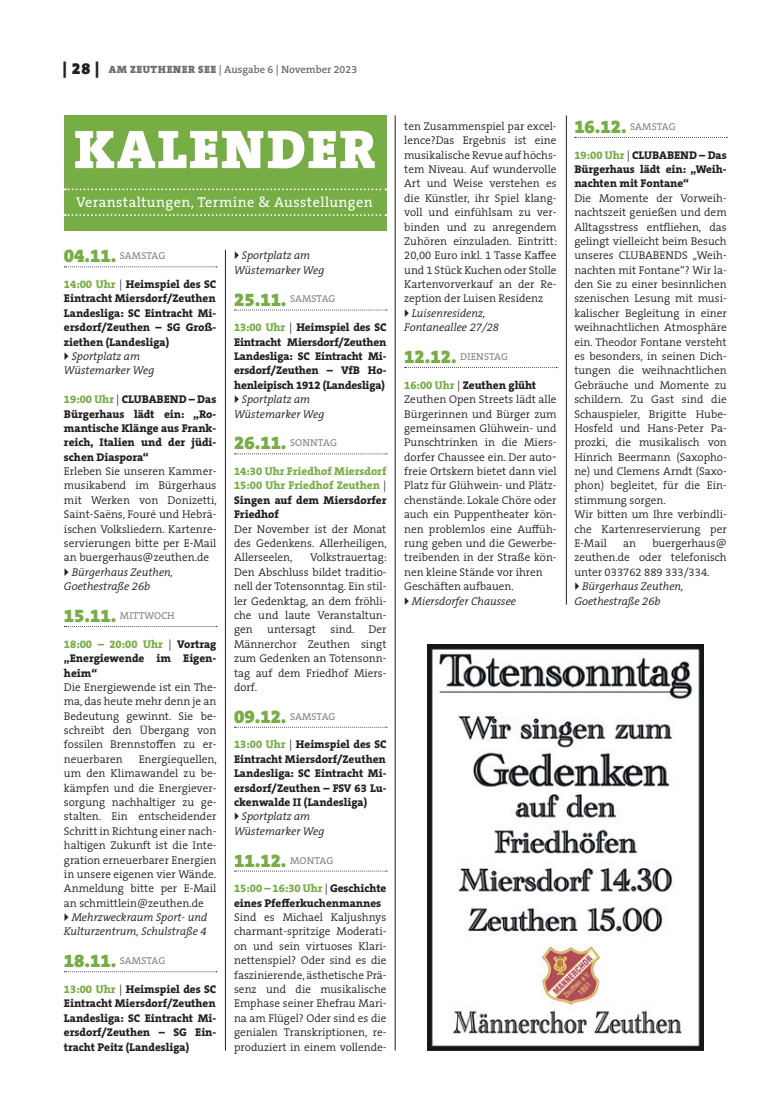
<style>
.page{position:relative;width:762px;height:1117px;background:#fff}
.page>*{position:absolute;margin:0;border:0;box-sizing:border-box;transform-origin:0 0}
.t1{font:900 55px "The Serif B W9";letter-spacing:.035em;color:#fff}
.VA-Datum{font:900 18.75px "The Serif B W9";color:#77ad45}
.t2{font:14.38px "The Serif B W5 Plain";letter-spacing:.03em;color:#fff}
.VA-Daten{font:300 11.25px/14.4px "The Serif B W4";color:#231f20;text-align:justify}
.VA-Daten-2{font:800 11.25px/14.4px "The Serif B W8";color:#231f20;text-align:justify}
.VA-Daten-3{font:italic 300 11.25px/14.4px "The Serif B W4";color:#231f20;text-align:right}
.VA-Daten-4{font:800 11.25px "The Serif B W8";color:#77ad45}
.t3{font:600 10.62px "The Serif B W6";color:#6c6d70}
.VA-Datum-2{font:10px "The Serif B W5 Plain";color:#808285}
.s1{font-family:"The Serif B W9";font-weight:900;font-size:16.25px;color:#231f20}
.s2{font-family:"The Serif B W9";font-weight:900}
.s3{font-family:"The Serif B W9";font-weight:900;font-size:18.75px;color:#77ad45}
.s4{color:#77ad45}
.s5{font-family:"The Serif B W4";font-weight:300}
</style>
<div class="page">
<svg style="left:64px;top:266px;width:153px;height:1px"></svg>
<svg style="left:64px;top:626px;width:153px;height:1px"></svg>
<svg style="left:64px;top:971px;width:153px;height:1px"></svg>
<svg style="left:235px;top:309px;width:152px;height:1px"></svg>
<svg style="left:235px;top:453px;width:152px;height:1px"></svg>
<svg style="left:235px;top:726px;width:152px;height:1px"></svg>
<svg style="left:235px;top:870px;width:152px;height:1px"></svg>
<svg style="left:405px;top:367px;width:152px;height:1px"></svg>
<svg style="left:575px;top:137px;width:152px;height:1px"></svg>
<div style="left:64px;top:115px;width:322px;height:115px;background:#77ad45"></div>
<svg style="left:65px;top:188px;width:321px;height:2px"></svg>
<svg style="left:65px;top:214px;width:321px;height:2px"></svg>
<hr style="left:395px;top:115px;width:1px;height:935px;background:#231f20">
<hr style="left:225px;top:250px;width:1px;height:800px;background:#231f20">
<hr style="left:566px;top:115px;width:1px;height:489px;background:#231f20">
<img style="left:427px;top:644px;width:276px;height:406px">
<p class="t3" style="left:63px;top:63px;width:296px"><span class="s1">| 28 |</span> <span class="s2">AM ZEUTHENER SEE</span> | Ausgabe 6 | November 2023</p>
<p class="t1" style="left:74px;top:112px;width:303px">KALENDER</p>
<p class="t2" style="left:76px;top:192px;width:298px">Veranstaltungen, Termine &amp; Ausstellungen</p>
<p class="VA-Datum-2" style="left:64px;top:249px;width:103px"><span class="s3">04.11.</span> SAMSTAG</p>
<p class="VA-Daten-2" style="left:64px;top:277px;width:154px"><span class="s4">14:00 Uhr</span> <span class="s5">|</span> Heimspiel des SC<br>Eintracht Miersdorf/Zeuthen</p>
<p class="VA-Daten-2" style="left:64px;top:306px;width:154px">Landesliga: SC Eintracht Mi&shy;ersdorf/Zeuthen – SG Groß&shy;ziethen (Landesliga)</p>
<p class="VA-Daten-3" style="left:72px;top:349px;width:70px">Sportplatz am</p>
<p class="VA-Daten-3" style="left:64px;top:363px;width:92px">Wüstemarker Weg</p>
<p class="VA-Daten-2" style="left:64px;top:392px;width:154px"><span class="s4">19:00 Uhr</span> <span class="s5">|</span> CLUBABEND – Das Bürgerhaus lädt ein: „Ro&shy;mantische Klänge aus Frank&shy;reich, Italien und der jüdi&shy;schen Diaspora“</p>
<p class="VA-Daten" style="left:64px;top:464px;width:154px">Erleben Sie unseren Kammer&shy;musikabend im Bürgerhaus mit Werken von Donizetti, Saint-Saëns, Fouré und Hebrä&shy;ischen Volksliedern. Kartenre&shy;servierungen bitte per E-Mail an buergerhaus@zeuthen.de</p>
<p class="VA-Daten-3" style="left:72px;top:564px;width:103px">Bürgerhaus Zeuthen,</p>
<p class="VA-Daten-3" style="left:64px;top:579px;width:88px">Goethestraße 26b</p>
<p class="VA-Datum-2" style="left:64px;top:609px;width:112px"><span class="s3">15.11.</span> MITTWOCH</p>
<p class="VA-Daten-2" style="left:64px;top:636px;width:154px"><span class="s4">18:00 – 20:00 Uhr</span> <span class="s5">|</span> Vortrag „Energiewende im Eigen&shy;heim“</p>
<p class="VA-Daten" style="left:64px;top:679px;width:154px">Die Energiewende ist ein The&shy;ma, das heute mehr denn je an Bedeutung gewinnt. Sie be&shy;schreibt den Übergang von fossilen Brennstoffen zu er&shy;neuerbaren</p>
<p class="VA-Daten" style="left:64px;top:751px;width:154px;text-align:left;text-indent:75px">Energiequellen, um den Klimawandel zu be&shy;kämpfen und die Energiever&shy;sorgung nachhaltiger zu ge&shy;stalten. Ein entscheidender<br>Schritt in Richtung einer nach&shy;haltigen Zukunft ist die Inte&shy;gration erneuerbarer Energien in unsere eigenen vier Wände.</p>
<p class="VA-Daten" style="left:64px;top:881px;width:154px">Anmeldung bitte per E-Mail an schmittlein@zeuthen.de</p>
<p class="VA-Daten-3" style="left:64px;top:909px;width:145px">Mehrzweckraum Sport- und<br>Kulturzentrum, Schulstraße 4</p>
<p class="VA-Datum-2" style="left:64px;top:954px;width:103px"><span class="s3">18.11.</span> SAMSTAG</p>
<p class="VA-Daten-2" style="left:64px;top:981px;width:154px"><span class="s4">13:00 Uhr</span> <span class="s5">|</span> Heimspiel des SC<br>Eintracht Miersdorf/Zeuthen</p>
<p class="VA-Daten-2" style="left:64px;top:1010px;width:154px">Landesliga: SC Eintracht Mi&shy;ersdorf/Zeuthen – SG Ein&shy;tracht Peitz (Landesliga)</p>
<p class="VA-Daten-3" style="left:242px;top:248px;width:70px">Sportplatz am</p>
<p class="VA-Daten-3" style="left:234px;top:263px;width:92px">Wüstemarker Weg</p>
<p class="VA-Datum-2" style="left:234px;top:292px;width:103px"><span class="s3">25.11.</span> SAMSTAG</p>
<p class="VA-Daten-2" style="left:234px;top:320px;width:154px"><span class="s4">13:00 Uhr</span> <span class="s5">|</span> Heimspiel des SC Eintracht Miersdorf/Zeuthen Landesliga: SC Eintracht Mi&shy;ersdorf/Zeuthen – VfB Ho&shy;henleipisch 1912 (Landesliga)</p>
<p class="VA-Daten-3" style="left:242px;top:392px;width:70px">Sportplatz am</p>
<p class="VA-Daten-3" style="left:234px;top:406px;width:92px">Wüstemarker Weg</p>
<p class="VA-Datum-2" style="left:234px;top:436px;width:104px"><span class="s3">26.11.</span> SONNTAG</p>
<p class="VA-Daten-4" style="left:234px;top:463px;width:154px">14:30 Uhr Friedhof Miersdorf</p>
<p class="VA-Daten-2" style="left:234px;top:478px;width:154px"><span class="s4">15:00 Uhr Friedhof Zeuthen</span> <span class="s5">| </span>Singen auf dem Miersdorfer Friedhof</p>
<p class="VA-Daten" style="left:234px;top:521px;width:154px">Der November ist der Monat des Gedenkens. Allerheiligen, Allerseelen,</p>
<p class="VA-Daten" style="left:234px;top:550px;width:154px;text-indent:76px">Volkstrauertag:<br>Den Abschluss bildet traditio&shy;nell der Totensonntag. Ein stil&shy;ler Gedenktag, an dem fröhli&shy;che und laute Veranstaltun&shy;gen</p>
<p class="VA-Daten" style="left:234px;top:622px;width:154px;text-indent:96px">sind. Der Männerchor Zeuthen singt zum Gedenken an Totensonn&shy;tag auf dem Friedhof Miers&shy;dorf.</p>
<p class="VA-Datum-2" style="left:234px;top:709px;width:103px"><span class="s3">09.12.</span> SAMSTAG</p>
<p class="VA-Daten-2" style="left:234px;top:737px;width:154px"><span class="s4">13:00 Uhr</span> <span class="s5">|</span> Heimspiel des SC<br>Eintracht Miersdorf/Zeuthen</p>
<p class="VA-Daten-2" style="left:234px;top:766px;width:154px">Landesliga: SC Eintracht Mi&shy;ersdorf/Zeuthen – FSV 63 Lu&shy;ckenwalde II (Landesliga)</p>
<p class="VA-Daten-3" style="left:242px;top:809px;width:70px">Sportplatz am</p>
<p class="VA-Daten-3" style="left:234px;top:823px;width:92px">Wüstemarker Weg</p>
<p class="VA-Datum" style="left:234px;top:847px;width:101px">11.12. <sup>MONTAG</sup></p>
<p class="VA-Daten-2" style="left:234px;top:881px;width:154px"><span class="s4">15:00 – 16:30 Uhr</span> <span class="s5">|</span> Geschichte eines Pfefferkuchenmannes</p>
<p class="VA-Daten" style="left:234px;top:909px;width:154px">Sind es Michael Kaljushnys charmant-spritzige Moderati&shy;on und sein virtuoses Klari&shy;nettenspiel? Oder sind es die faszinierende, ästhetische Prä&shy;senz und die musikalische Emphase seiner Ehefrau Mari&shy;na am Flügel? Oder sind es die genialen Transkriptionen, re&shy;produziert in einem vollende-</p>
<p class="VA-Daten" style="left:267px;top:622px;width:50px">untersagt</p>
<p class="VA-Daten" style="left:404px;top:119px;width:154px">ten Zusammenspiel par excel&shy;lence?Das Ergebnis ist eine musikalische Revue auf höchs&shy;tem Niveau. Auf wundervolle Art und Weise verstehen es die Künstler, ihr Spiel klang&shy;voll und einfühlsam zu ver&shy;binden und zu anregendem Zuhören einzuladen. Eintritt:<br>20,00 Euro inkl. 1 Tasse Kaffee und 1 Stück Kuchen oder Stolle</p>
<p class="VA-Daten" style="left:404px;top:277px;width:154px">Kartenvorverkauf an der Re&shy;zeption der Luisen Residenz</p>
<p class="VA-Daten-3" style="left:412px;top:306px;width:75px">Luisenresidenz,</p>
<p class="VA-Daten-3" style="left:404px;top:320px;width:96px">Fontaneallee 27/28</p>
<p class="VA-Datum-2" style="left:404px;top:350px;width:105px"><span class="s3">12.12.</span> DIENSTAG</p>
<p class="VA-Daten-2" style="left:404px;top:377px;width:133px"><span class="s4">16:00 Uhr</span> <span class="s5">|</span> Zeuthen glüht</p>
<p class="VA-Daten" style="left:404px;top:392px;width:154px">Zeuthen Open Streets lädt alle Bürgerinnen und Bürger zum gemeinsamen Glühwein- und Punschtrinken in die Miers&shy;dorfer Chaussee ein. Der auto&shy;freie Ortskern bietet dann viel Platz für Glühwein- und Plätz&shy;chenstände. Lokale Chöre oder auch ein Puppentheater kön&shy;nen problemlos eine Auffüh&shy;rung geben und die Gewerbe&shy;treibenden in der Straße kön&shy;nen kleine Stände vor ihren</p>
<p class="VA-Daten" style="left:404px;top:579px;width:111px">Geschäften aufbauen.</p>
<p class="VA-Daten-3" style="left:412px;top:593px;width:106px">Miersdorfer Chaussee</p>
<p class="VA-Datum-2" style="left:574px;top:120px;width:103px"><span class="s3">16.12.</span> SAMSTAG</p>
<p class="VA-Daten-2" style="left:574px;top:147px;width:154px"><span class="s4">19:00 Uhr</span> <span class="s5">|</span> CLUBABEND – Das Bürgerhaus lädt ein: „Weih&shy;nachten mit Fontane“</p>
<p class="VA-Daten" style="left:574px;top:191px;width:154px">Die Momente der Vorweih&shy;nachtszeit genießen und dem Alltagsstress entfliehen, das gelingt vielleicht beim Besuch unseres CLUBABENDS „Weih&shy;nachten mit Fontane“? Wir la&shy;den Sie zu einer besinnlichen szenischen Lesung mit musi&shy;kalischer Begleitung in einer weihnachtlichen Atmosphäre ein. Theodor Fontane versteht es besonders, in seinen Dich&shy;tungen die weihnachtlichen Gebräuche und Momente zu schildern. Zu Gast sind die Schauspieler, Brigitte Hube-Hosfeld und Hans-Peter Pa&shy;prozki, die musikalisch von Hinrich Beermann (Saxopho&shy;ne) und Clemens Arndt (Saxo&shy;phon) begleitet, für die Ein&shy;stimmung sorgen.</p>
<p class="VA-Daten" style="left:574px;top:507px;width:154px">Wir bitten um Ihre verbindli&shy;che Kartenreservierung per E-Mail</p>
<p class="VA-Daten" style="left:574px;top:536px;width:154px;text-indent:78px">buergerhaus@ zeuthen.de oder telefonisch unter 033762 889 333/334.</p>
<p class="VA-Daten-3" style="left:582px;top:579px;width:103px">Bürgerhaus Zeuthen,</p>
<p class="VA-Daten-3" style="left:574px;top:593px;width:88px">Goethestraße 26b</p>
<p class="VA-Daten" style="left:623px;top:536px;width:14px">an</p>
</div>
